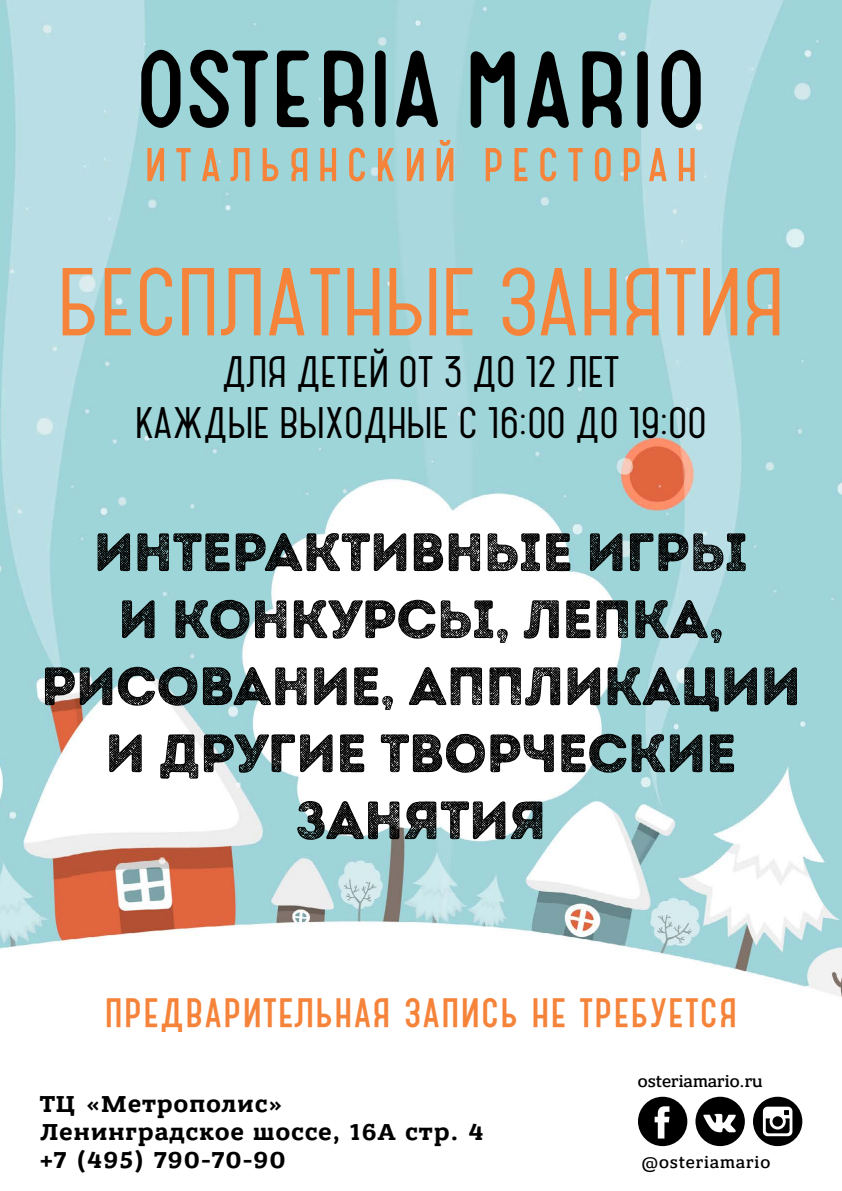
<style>
.page{position:relative;width:842px;height:1191px;background:#fff}
.page>*{position:absolute;margin:0;border:0;box-sizing:border-box;transform-origin:0 0}
.t1{font:600 84.2px "Catorze 27 Style 1";color:#f5833a}
.t2{font:53.8px/67px "Intro Rust H2 Base";letter-spacing:-.01em;color:#000;text-align:center}
.t3{font:600 48.2px "Catorze 27 Style 1";color:#f5833a}
.t4{font:600 38.6px/51.1px "Catorze 27 Style 1";color:#000;text-align:center}
.t5{font:700 24.5px/28px "Bandera Pro";letter-spacing:.05em;color:#000}
.t6{font:500 17.1px "Bandera Pro";color:#000}
.t7{font:500 17.1px "Bandera Pro";letter-spacing:.05em;color:#000}
</style>
<div class="page">
<img style="left:0;top:0;width:842px;height:1147px">
<svg style="left:147px;top:148px;width:17px;height:33px"></svg>
<svg style="left:176px;top:148px;width:15px;height:33px"></svg>
<svg style="left:202px;top:148px;width:18px;height:33px"></svg>
<svg style="left:231px;top:148px;width:19px;height:33px"></svg>
<svg style="left:263px;top:148px;width:15px;height:33px"></svg>
<svg style="left:291px;top:148px;width:16px;height:33px"></svg>
<svg style="left:320px;top:148px;width:16px;height:33px"></svg>
<svg style="left:349px;top:148px;width:16px;height:33px"></svg>
<svg style="left:378px;top:148px;width:16px;height:33px"></svg>
<svg style="left:407px;top:148px;width:17px;height:33px"></svg>
<svg style="left:437px;top:140px;width:16px;height:41px"></svg>
<svg style="left:486px;top:148px;width:15px;height:33px"></svg>
<svg style="left:515px;top:148px;width:12px;height:33px"></svg>
<svg style="left:540px;top:148px;width:16px;height:33px"></svg>
<svg style="left:568px;top:148px;width:15px;height:33px"></svg>
<svg style="left:595px;top:148px;width:16px;height:33px"></svg>
<svg style="left:624px;top:148px;width:15px;height:33px"></svg>
<svg style="left:649px;top:148px;width:18px;height:33px"></svg>
<svg style="left:679px;top:148px;width:16px;height:33px"></svg>
<svg style="left:277px;top:51px;width:32px;height:76px;background:#465e5f"></svg>
<svg style="left:324px;top:51px;width:39px;height:76px;background:#3a4e50"></svg>
<svg style="left:375px;top:51px;width:11px;height:76px"></svg>
<svg style="left:396px;top:51px;width:42px;height:76px;background:#526a6d"></svg>
<svg style="left:190px;top:50px;width:78px;height:78px;background:#5c7c7e"></svg>
<svg style="left:141px;top:50px;width:39px;height:78px;background:#496264"></svg>
<svg style="left:582px;top:51px;width:40px;height:77px;background:#3d5254"></svg>
<svg style="left:637px;top:51px;width:11px;height:77px"></svg>
<svg style="left:527px;top:51px;width:42px;height:77px;background:#4e6a6b"></svg>
<svg style="left:471px;top:51px;width:44px;height:77px;background:#42585a"></svg>
<svg style="left:661px;top:50px;width:40px;height:78px;background:#57686c"></svg>
<svg style="left:638px;top:1096px;width:49px;height:50px"></svg>
<svg style="left:753px;top:1096px;width:49px;height:50px"></svg>
<svg style="left:695px;top:1096px;width:50px;height:50px"></svg>
<h1 class="t1" style="left:58px;top:248px;width:728px">БЕСПЛАТНЫЕ ЗАНЯТИЯ</h1>
<p class="t4" style="left:135px;top:346px;width:573px">ДЛЯ ДЕТЕЙ ОТ 3 ДО 12 ЛЕТ<br>КАЖДЫЕ ВЫХОДНЫЕ С 16:00 ДО 19:00</p>
<p class="t2" style="left:41px;top:519px;width:762px">ИНТЕРАКТИВНЫЕ ИГРЫ<br>И КОНКУРСЫ, ЛЕПКА,<br>РИСОВАНИЕ, АППЛИКАЦИИ<br>И ДРУГИЕ ТВОРЧЕСКИЕ<br>ЗАНЯТИЯ</p>
<p class="t3" style="left:104px;top:981px;width:635px">предварительная запись не требуется</p>
<p class="t5" style="left:40px;top:1090px;width:445px">ТЦ «Метрополис»<br>Ленинградское шоссе, 16А стр. 4 +7 (495) 790-70-90</p>
<p class="t6" style="left:638px;top:1070px;width:126px">osteriamario.ru</p>
<p class="t7" style="left:641px;top:1151px;width:130px">@osteriamario</p>
</div>
